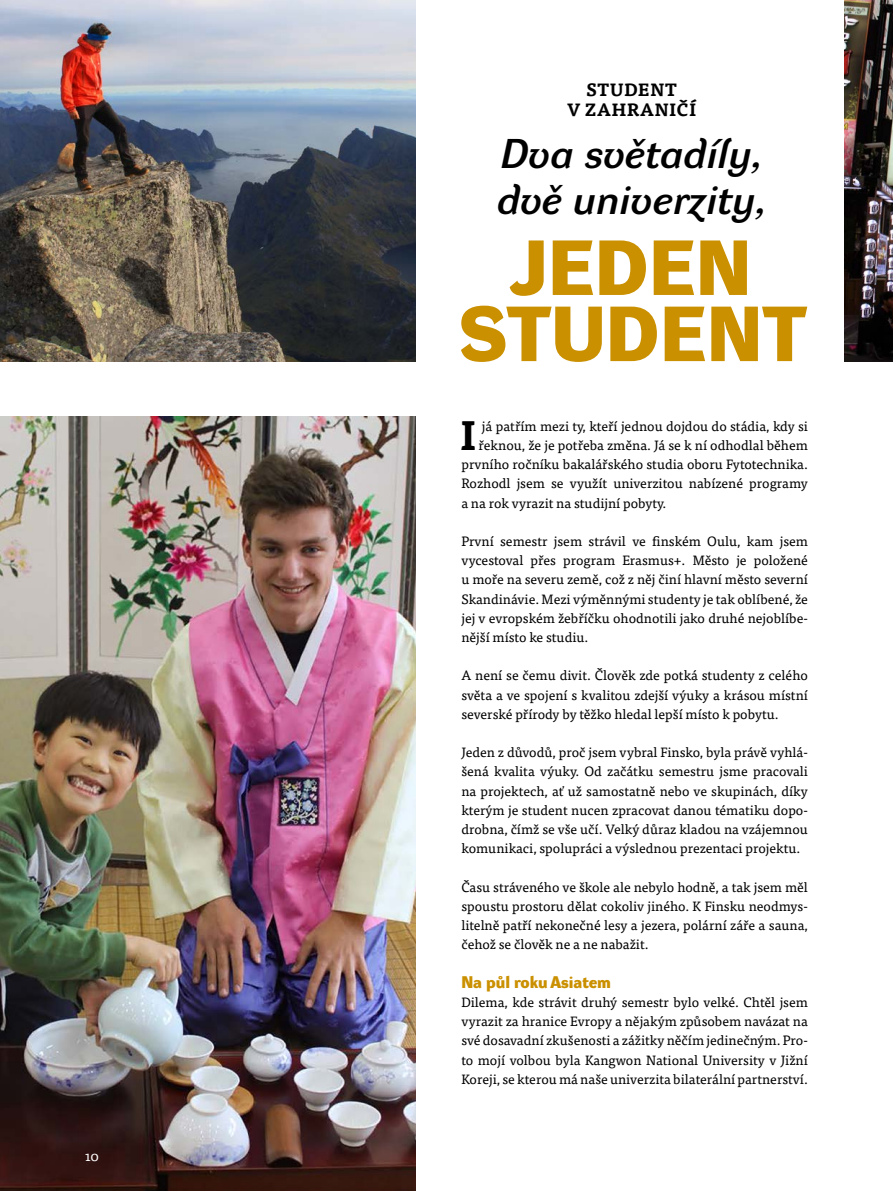
<style>
.page{position:relative;width:893px;height:1191px;background:#fff}
.page>*{position:absolute;margin:0;border:0;box-sizing:border-box;transform-origin:0 0}
.t1{font:700 76.2px/66.2px "Dyna Grotesk DE";letter-spacing:.015em;color:#ca9000;text-align:center}
.t2{font:italic 40.65px/45.8px "Dyna Grotesk DE";color:#000}
.t3{font:700 40.65px "Tisa Pro";color:#000}
.t4{font:700 17.55px/20px "Tisa Pro";letter-spacing:.01em;color:#000;text-align:center}
.t5{font:700 16.5px "Dyna Grotesk DE";color:#ca9000}
.t6{font:13.5px/19.2px "Tisa Pro";color:#000;text-align:justify}
.t7{font:13.5px "Tisa Pro";color:#fff}
</style>
<div class="page">
<img style="left:844px;top:0;width:49px;height:361px">
<img style="left:0;top:417px;width:416px;height:774px">
<img style="left:0;top:0;width:416px;height:361px">
<p class="t7" style="left:85px;top:1146px;width:16px">10</p>
<p class="t4" style="left:567px;top:78px;width:131px">STUDENT<br>V ZAHRANIČÍ</p>
<h2 class="t2" style="left:497px;top:134px;width:271px">Dva světadíly, dvě univerzity,</h2>
<h1 class="t1" style="left:458px;top:242px;width:349px">JEDEN<br>STUDENT</h1>
<h2 class="t3" style="left:460px;top:402px;width:18px">I</h2>
<p class="t6" style="left:482px;top:416px;width:327px">já patřím mezi ty, kteří jednou dojdou do stádia, kdy si</p>
<p class="t6" style="left:479px;top:435px;width:331px">řeknou, že je potřeba změna. Já se k ní odhodlal během</p>
<p class="t6" style="left:461px;top:454px;width:348px">prvního ročníku bakalářského studia oboru Fytotechnika.</p>
<p class="t6" style="left:461px;top:473px;width:348px">Rozhodl jsem se využít univerzitou nabízené programy</p>
<p class="t6" style="left:461px;top:492px;width:207px">a na rok vyrazit na studijní pobyty.</p>
<p class="t6" style="left:461px;top:531px;width:348px">První semestr jsem strávil ve finském Oulu, kam jsem vycestoval přes program Erasmus+. Město je položené u moře na severu země, což z něj činí hlavní město severní Skandinávie. Mezi výměnnými studenty je tak oblíbené, že jej v evropském žebříčku ohodnotili jako druhé nejoblíbe&shy;nější místo ke studiu.</p>
<p class="t6" style="left:461px;top:665px;width:348px">A není se čemu divit. Člověk zde potká studenty z celého světa a ve spojení s kvalitou zdejší výuky a krásou místní severské přírody by těžko hledal lepší místo k pobytu.</p>
<p class="t6" style="left:461px;top:742px;width:348px">Jeden z důvodů, proč jsem vybral Finsko, byla právě vyhlá&shy;šená kvalita výuky. Od začátku semestru jsme pracovali na projektech, ať už samostatně nebo ve skupinách, díky kterým je student nucen zpracovat danou tématiku dopo&shy;drobna, čímž se vše učí. Velký důraz kladou na vzájemnou komunikaci, spolupráci a výslednou prezentaci projektu.</p>
<p class="t6" style="left:461px;top:876px;width:348px">Času stráveného ve škole ale nebylo hodně, a tak jsem měl spoustu prostoru dělat cokoliv jiného. K Finsku neodmys&shy;litelně patří nekonečné lesy a jezera, polární záře a sauna, čehož se člověk ne a ne nabažit.</p>
<p class="t5" style="left:461px;top:972px;width:151px">Na půl roku Asiatem</p>
<p class="t6" style="left:461px;top:992px;width:348px">Dilema, kde strávit druhý semestr bylo velké. Chtěl jsem vyrazit za hranice Evropy a nějakým způsobem navázat na své dosavadní zkušenosti a zážitky něčím jedinečným. Pro&shy;to mojí volbou byla Kangwon National University v Jižní Koreji, se kterou má naše univerzita bilaterální partnerství.</p>
</div>
